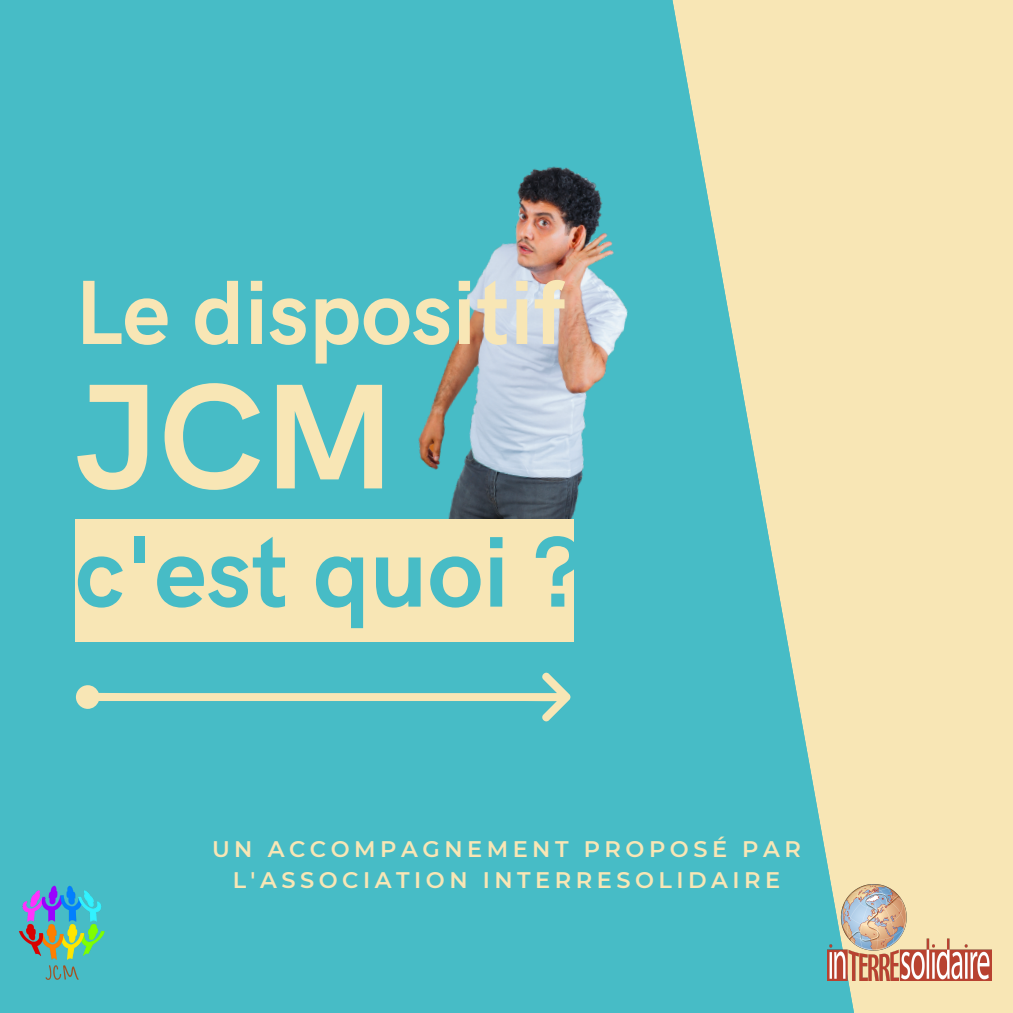
<style>
.page{position:relative;width:1013px;height:1013px;background:#fff}
.page>*{position:absolute;margin:0;border:0;box-sizing:border-box;transform-origin:0 0}
.t1{font:700 150.12px "HK Grotesk";color:#f8e6b5}
.t2{font:700 100.62px "HK Grotesk";color:#47bcc6}
.t3{font:700 91.5px "HK Grotesk";color:#f8e6b5}
.t4{font:600 22.5px/31px "Montserrat";letter-spacing:.2em;color:#f8e6b5;text-align:center}
</style>
<div class="page">
<div style="left:0;top:0;width:662px;height:1012px;background:#47bcc6"></div>
<svg style="left:662px;top:0;width:350px;height:1012px;background:#c6dab9"></svg>
<img style="left:124px;top:37px;width:728px;height:538px">
<div style="left:75px;top:519px;width:498px;height:122px;background:#f8e6b5"></div>
<svg style="left:76px;top:670px;width:495px;height:54px;background:#65c3c3"></svg>
<img style="left:6px;top:877px;width:112px;height:111px">
<img style="left:827px;top:880px;width:164px;height:100px">
<h3 class="t3" style="left:75px;top:261px;width:491px">Le dispositif</h3>
<h1 class="t1" style="left:75px;top:353px;width:322px">JCM</h1>
<h2 class="t2" style="left:75px;top:516px;width:509px">c'est quoi ?</h2>
<p class="t4" style="left:212px;top:833px;width:590px">UN ACCOMPAGNEMENT PROPOSÉ PAR<br>L'ASSOCIATION INTERRESOLIDAIRE</p>
</div>
